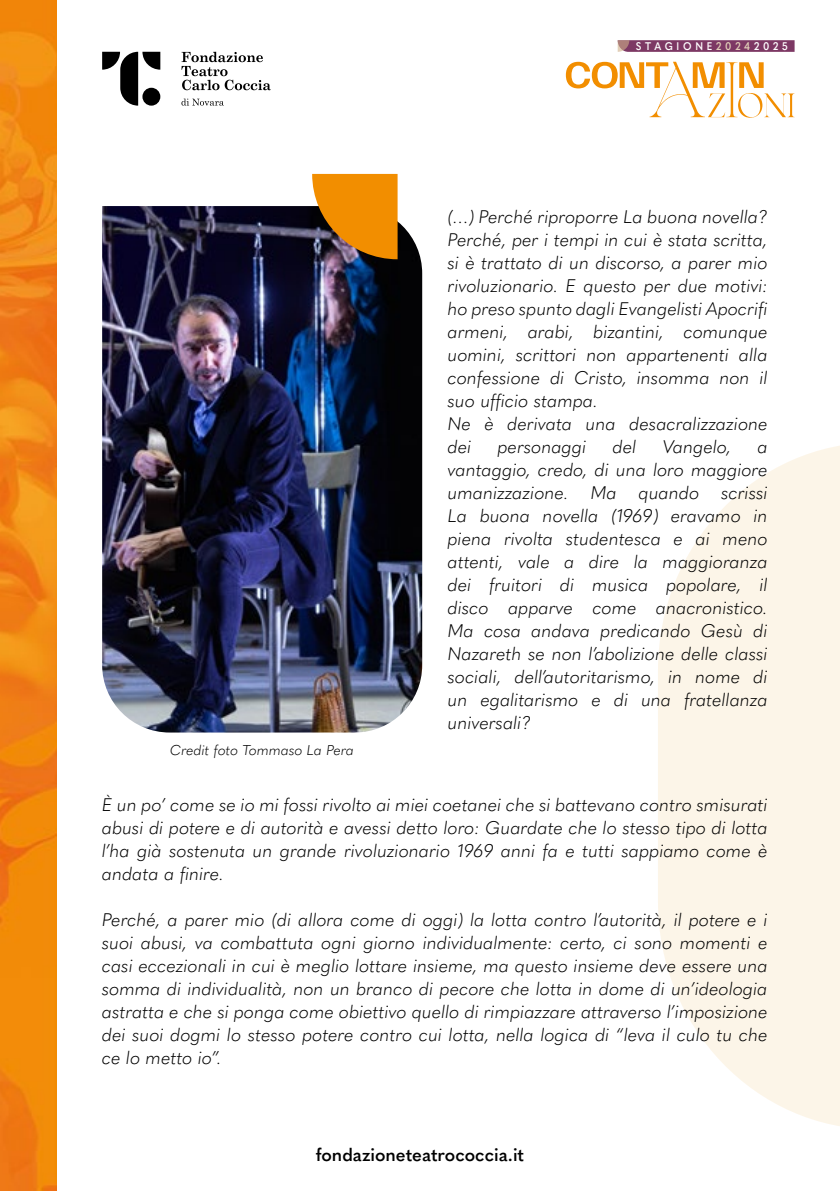
<style>
.page{position:relative;width:840px;height:1191px;background:#fff}
.page>*{position:absolute;margin:0;border:0;box-sizing:border-box;transform-origin:0 0}
.t1{font:italic 300 18px/23px "Quasimoda";color:#000;text-align:justify}
.t2{font:600 18px "Quasimoda";color:#000}
.t3{font:italic 300 14px "Quasimoda";color:#000}
.t4{font:600 11px "Quasimoda";letter-spacing:.38em;color:#fff;scale:.9 1}
.s1{color:#e1cfb8}
</style>
<div class="page">
<svg style="left:658px;top:446px;width:181px;height:680px;fill:#fcf5e8"></svg>
<img style="left:0;top:0;width:57px;height:1191px">
<svg style="left:565px;top:62px;width:229px;height:56px"></svg>
<svg style="left:617px;top:40px;width:177px;height:12px;background:#84436b"></svg>
<svg style="left:102px;top:52px;width:58px;height:54px"></svg>
<div style="left:142px;top:88px;width:18px;height:18px;background:#000;border-radius:50%"></div>
<svg style="left:181px;top:99px;width:43px;height:7px"></svg>
<svg style="left:181px;top:52px;width:89px;height:38px"></svg>
<img style="left:102px;top:206px;width:320px;height:526px">
<svg style="left:312px;top:174px;width:85px;height:85px;background:#cd7d12"></svg>
<p class="t4" style="left:635px;top:38px;width:170px">STAGIONE<span class="s1">2024</span>2025</p>
<p class="t3" style="left:170px;top:739px;width:185px">Credit foto Tommaso La Pera</p>
<p class="t1" style="left:447px;top:204px;width:321px;text-align:left">(…) Perché riproporre La buona novella?<br>Perché, per i tempi in cui è stata scritta, si è trattato di un discorso, a parer mio rivoluzionario. E questo per due motivi: ho preso spunto dagli Evangelisti Apocrifi armeni, arabi, bizantini, comunque uomini, scrittori non appartenenti alla confessione di Cristo, insomma non il suo ufficio stampa.<br>Ne è derivata una desacralizzazione dei</p>
<p class="t1" style="left:497px;top:434px;width:90px">personaggi</p>
<p class="t1" style="left:612px;top:434px;width:25px">del</p>
<p class="t1" style="left:662px;top:434px;width:70px">Vangelo,</p>
<p class="t1" style="left:447px;top:434px;width:321px;text-indent:310px">a vantaggio, credo, di una loro maggiore umanizzazione. Ma quando scrissi La buona novella (1969) eravamo in piena rivolta studentesca e ai meno attenti, vale a dire la maggioranza dei fruitori di musica popolare, il disco apparve come anacronistico.<br>Ma cosa andava predicando Gesù di Nazareth se non l’abolizione delle classi sociali, dell’autoritarismo, in nome di un egalitarismo e di una fratellanza universali?</p>
<p class="t1" style="left:102px;top:791px;width:667px">È un po’ come se io mi fossi rivolto ai miei coetanei che si battevano contro smisurati abusi di potere e di autorità e avessi detto loro: Guardate che lo stesso tipo di lotta l’ha già sostenuta un grande rivoluzionario 1969 anni fa e tutti sappiamo come è andata a finire.</p>
<p class="t1" style="left:102px;top:906px;width:667px">Perché, a parer mio (di allora come di oggi) la lotta contro l’autorità, il potere e i suoi abusi, va combattuta ogni giorno individualmente: certo, ci sono momenti e casi eccezionali in cui è meglio lottare insieme, ma questo insieme deve essere una somma di individualità, non un branco di pecore che lotta in dome di un’ideologia astratta e che si ponga come obiettivo quello di rimpiazzare attraverso l’imposizione dei suoi dogmi lo stesso potere contro cui lotta, nella logica di “leva il culo tu che ce lo metto io”.</p>
<p class="t2" style="left:315px;top:1140px;width:210px">fondazioneteatrococcia.it</p>
</div>
